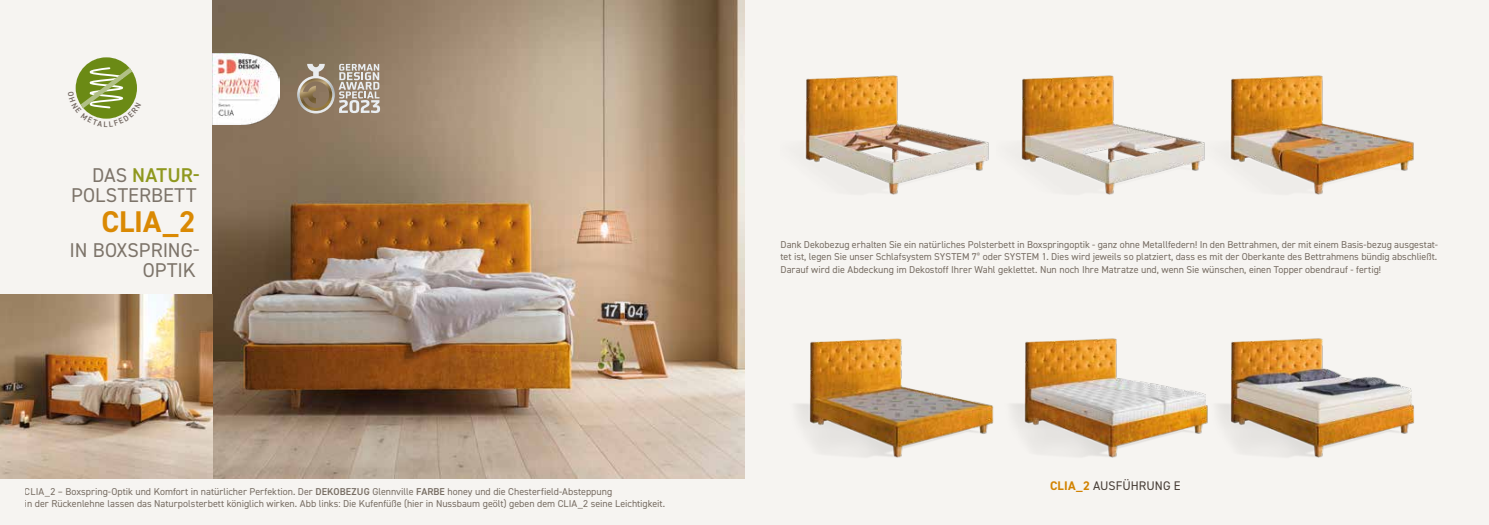
<style>
.page{position:relative;width:1489px;height:525px;background:#fff}
.page>*{position:absolute;margin:0;border:0;box-sizing:border-box;transform-origin:0 0}
.t1{font:700 30px "DIN2014";color:#da8903}
.t2{font:20px/20px "DIN2014";color:#7d746a;text-align:right}
.t3{font:12.5px "DIN2014";color:#493f39}
.t4{font:10px/12.5px "DIN2014";letter-spacing:-.005em;color:#7d746a}
.s1{font-weight:600;color:#8f981e}
.s2{font-weight:600}
.s3{font-weight:700;color:#da8903}
</style>
<div class="page">
<div style="left:0;top:0;width:1488px;height:524px;background:#f6f4f1"></div>
<img style="left:797px;top:338px;width:197px;height:120px">
<img style="left:1012px;top:338px;width:193px;height:120px">
<img style="left:1205px;top:338px;width:209px;height:120px">
<img style="left:213px;top:0;width:531px;height:478px">
<img style="left:0;top:294px;width:213px;height:184px">
<img style="left:213px;top:53px;width:66px;height:71px">
<svg style="left:297px;top:64px;width:83px;height:49px"></svg>
<img style="left:805px;top:75px;width:184px;height:120px">
<img style="left:1021px;top:75px;width:184px;height:120px">
<img style="left:1230px;top:75px;width:184px;height:120px">
<svg style="left:75px;top:57px;width:62px;height:62px"></svg>
<h2 class="t2" style="left:71px;top:164px;width:130px">DAS <span class="s1">NATUR-<br></span>POLSTERBETT</h2>
<h1 class="t1" style="left:101px;top:201px;width:95px">CLIA_2</h1>
<h2 class="t2" style="left:70px;top:239px;width:131px">IN BOXSPRING-<br>OPTIK</h2>
<p class="t4" style="left:25px;top:484px;width:642px">CLIA_2 – Boxspring-Optik und Komfort in natürlicher Perfektion. Der <span class="s2">DEKOBEZUG</span> Glennville <span class="s2">FARBE</span> honey und die Chesterfield-Absteppung<br>in der Rückenlehne lassen das Naturpolsterbett königlich wirken. Abb links: Die Kufenfüße (hier in Nussbaum geölt) geben dem CLIA_2 seine Leichtigkeit.</p>
<p class="t4" style="left:780px;top:238px;width:658px;text-align:justify">Dank Dekobezug erhalten Sie ein natürliches Polsterbett in Boxspringoptik - ganz ohne Metallfedern! In den Bettrahmen, der mit einem Basis-bezug ausgestat&shy;tet ist, legen Sie unser Schlafsystem SYSTEM 7<sup>®</sup> oder SYSTEM 1. Dies wird jeweils so platziert, dass es mit der Oberkante des Bettrahmens bündig abschließt.<br>Darauf wird die Abdeckung im Dekostoff Ihrer Wahl geklettet. Nun noch Ihre Matratze und, wenn Sie wünschen, einen Topper obendrauf - fertig!</p>
<p class="t3" style="left:1050px;top:477px;width:132px"><span class="s3">CLIA_2</span> AUSFÜHRUNG E</p>
</div>
